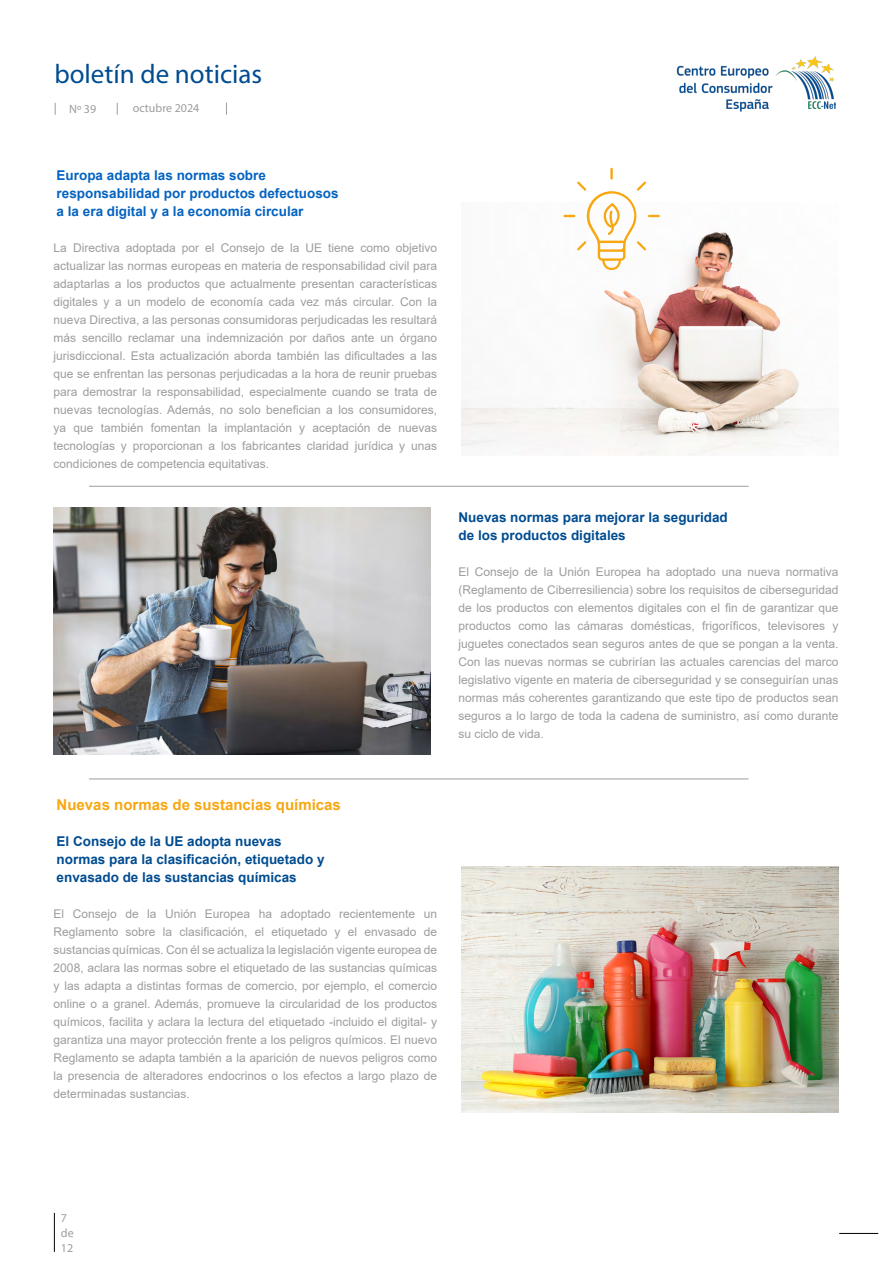
<style>
.page{position:relative;width:893px;height:1263px;background:#fff}
.page>*{position:absolute;margin:0;border:0;box-sizing:border-box;transform-origin:0 0}
.t1{font:27px "Myriad Pro";color:#004c91}
.t2{font:700 15px "Arial";color:#f7a711}
.t3{font:700 13.5px/18px "Arial";color:#004c91}
.t4{font:700 13.5px/18px "Arial";color:#0563c1}
.t5{font:12px/18px "Arial";color:#9d9d9d;text-align:justify}
.t6{font:12px/15px "Myriad Pro";color:#9d9d9d}
</style>
<div class="page">
<svg style="left:55px;top:103px;width:1px;height:12px"></svg>
<svg style="left:117px;top:103px;width:1px;height:12px"></svg>
<svg style="left:226px;top:103px;width:1px;height:12px"></svg>
<hr style="left:839px;top:1233px;width:39px;height:1px;background:#000">
<img style="left:676px;top:56px;width:159px;height:56px">
<hr style="left:54px;top:1213px;width:1px;height:39px;background:#000">
<img style="left:54px;top:507px;width:376px;height:248px">
<hr style="left:89px;top:778px;width:660px;height:1px;background:#9d9d9d">
<hr style="left:89px;top:486px;width:660px;height:1px;background:#9d9d9d">
<img style="left:462px;top:232px;width:376px;height:223px">
<img style="left:462px;top:866px;width:376px;height:246px">
<svg style="left:563px;top:168px;width:97px;height:102px"></svg>
<h1 class="t1" style="left:54px;top:57px;width:209px">boletín de noticias</h1>
<p class="t6" style="left:69px;top:101px;width:29px">Nº 39</p>
<p class="t6" style="left:133px;top:101px;width:68px">octubre 2024</p>
<p class="t4" style="left:57px;top:166px;width:284px">Europa adapta las normas sobre responsabilidad por productos defectuosos a la era digital y a la economía circular</p>
<p class="t5" style="left:54px;top:239px;width:385px">La Directiva adoptada por el Consejo de la UE tiene como objetivo actualizar las normas europeas en materia de responsabilidad civil para adaptarlas a los productos que actualmente presentan características digitales y a un modelo de economía cada vez más circular. Con la nueva Directiva, a las personas consumidoras perjudicadas les resultará más sencillo reclamar una indemnización por daños ante un órgano jurisdiccional. Esta actualización aborda también las dificultades a las que se enfrentan las personas perjudicadas a la hora de reunir pruebas para demostrar la responsabilidad, especialmente cuando se trata de nuevas tecnologías. Además, no solo benefician a los consumidores, ya que también fomentan la implantación y aceptación de nuevas tecnologías y proporcionan a los fabricantes claridad jurídica y unas condiciones de competencia equitativas.</p>
<p class="t3" style="left:458px;top:508px;width:271px">Nuevas normas para mejorar la seguridad de los productos digitales</p>
<p class="t5" style="left:458px;top:563px;width:382px">El Consejo de la Unión Europea ha adoptado una nueva normativa (Reglamento de Ciberresiliencia) sobre los requisitos de ciberseguridad de los productos con elementos digitales con el fin de garantizar que productos como las cámaras domésticas, frigoríficos, televisores y juguetes conectados sean seguros antes de que se pongan a la venta.<br>Con las nuevas normas se cubrirían las actuales carencias del marco legislativo vigente en materia de ciberseguridad y se conseguirían unas normas más coherentes garantizando que este tipo de productos sean seguros a lo largo de toda la cadena de suministro, así como durante su ciclo de vida.</p>
<p class="t2" style="left:57px;top:794px;width:286px">Nuevas normas de sustancias químicas</p>
<p class="t3" style="left:57px;top:832px;width:269px">El Consejo de la UE adopta nuevas normas para la clasificación, etiquetado y envasado de las sustancias químicas</p>
<p class="t5" style="left:54px;top:905px;width:385px">El Consejo de la Unión Europea ha adoptado recientemente un Reglamento sobre la clasificación, el etiquetado y el envasado de sustancias químicas. Con él se actualiza la legislación vigente europea de 2008, aclara las normas sobre el etiquetado de las sustancias químicas y las adapta a distintas formas de comercio, por ejemplo, el comercio online o a granel. Además, promueve la circularidad de los productos químicos, facilita y aclara la lectura del etiquetado -incluido el digital- y garantiza una mayor protección frente a los peligros químicos. El nuevo Reglamento se adapta también a la aparición de nuevos peligros como la presencia de alteradores endocrinos o los efectos a largo plazo de determinadas sustancias.</p>
<p class="t6" style="left:61px;top:1210px;width:14px">7 de<br>12</p>
</div>
